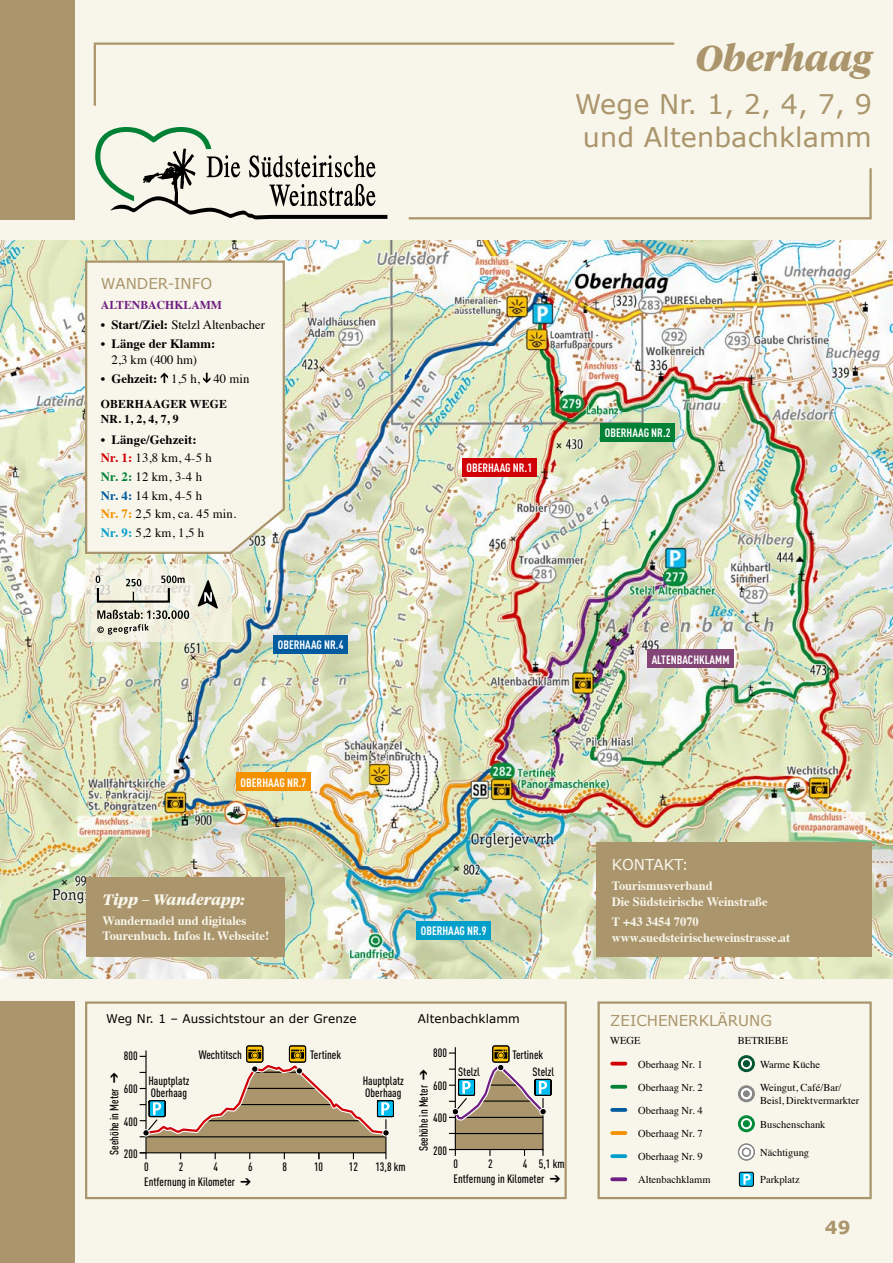
<style>
.page{position:relative;width:893px;height:1263px;background:#f8f6ea}
.page>*{position:absolute;margin:0;border:0;box-sizing:border-box;transform-origin:0 0}
.t1{font:italic 700 36px "Tiempos Headline";letter-spacing:.005em;color:#aa956c}
.t2{font:27px/33px "Verdana";letter-spacing:.005em;color:#aa956c;text-align:center}
.t3{font:700 18px "Verdana";color:#aa956c}
.t4{font:15px "Verdana";color:#aa956c}
.t5{font:italic 700 15px "Tiempos Headline";letter-spacing:.005em;color:#f8f6ea}
.t6{font:15px "Verdana";color:#f8f6ea}
.t7{font:12.75px/18.6px "Times";color:#000}
.t8{font:700 12.75px/15.8px "Times";color:#f8f6ea}
.t9{font:700 12.75px "Times";color:#000}
.t10{font:500 12px/12px "DIN Cond";color:#000}
.t11{font:700 12px "DIN Cond";color:#fff}
.t12{font:12px "Verdana";letter-spacing:.01em;color:#000}
.t13{font:700 12px/15px "Times";color:#000;text-align:center}
.t14{font:700 12px "Times";color:#6f1e82}
.t15{font:10.5px/12.6px "Times";color:#000}
.s1{font-weight:700}
.s2{font-weight:700;color:#d10007}
.s3{font-weight:700;color:#008135}
.s4{font-weight:700;color:#005b9f}
.s5{font-weight:700;color:#f39100}
.s6{font-weight:700;color:#04a0cb}
</style>
<div class="page">
<img style="left:0;top:240px;width:893px;height:738px">
<div style="left:596px;top:843px;width:276px;height:114px;background:#aa956c"></div>
<svg style="left:84px;top:259px;width:202px;height:296px"></svg>
<svg style="left:161px;top:373px;width:7px;height:10px"></svg>
<svg style="left:203px;top:373px;width:7px;height:10px"></svg>
<div style="left:0;top:1001px;width:74px;height:262px;background:#aa956c"></div>
<div style="left:0;top:0;width:74px;height:219px;background:#aa956c"></div>
<svg style="left:85px;top:565px;width:146px;height:77px;fill:#f1f1df"></svg>
<svg style="left:96px;top:575px;width:4px;height:8px"></svg>
<svg style="left:161px;top:575px;width:24px;height:8px"></svg>
<svg style="left:126px;top:579px;width:15px;height:7px"></svg>
<div style="left:97px;top:587px;width:73px;height:16px;border:2px solid #000"></div>
<svg style="left:97px;top:610px;width:92px;height:25px"></svg>
<div style="left:739px;top:1172px;width:14px;height:14px;background:#0be;border-radius:2px"></div>
<div style="left:739px;top:1172px;width:15px;height:15px;border:1px solid #000;border-radius:2px"></div>
<svg style="left:743px;top:1174px;width:7px;height:10px"></svg>
<div style="left:597px;top:1001px;width:275px;height:198px;border:2px solid #aa956c"></div>
<div style="left:85px;top:1001px;width:482px;height:198px;border:2px solid #aa956c"></div>
<svg style="left:738px;top:1055px;width:17px;height:17px"></svg>
<div style="left:741px;top:1058px;width:11px;height:11px;border:2px solid #fff;border-radius:50%"></div>
<svg style="left:738px;top:1115px;width:17px;height:17px"></svg>
<div style="left:741px;top:1118px;width:11px;height:11px;border:2px solid #fff;border-radius:50%"></div>
<svg style="left:738px;top:1144px;width:16px;height:16px"></svg>
<div style="left:738px;top:1143px;width:17px;height:17px;border:1px solid #868786;border-radius:50%"></div>
<div style="left:742px;top:1147px;width:9px;height:10px;border:1px solid #868786;border-radius:50%"></div>
<svg style="left:738px;top:1085px;width:17px;height:17px"></svg>
<div style="left:741px;top:1088px;width:11px;height:11px;border:2px solid #fff;border-radius:50%"></div>
<svg style="left:612px;top:1062px;width:13px;height:3px"></svg>
<svg style="left:612px;top:1085px;width:13px;height:4px"></svg>
<svg style="left:612px;top:1108px;width:13px;height:4px"></svg>
<svg style="left:612px;top:1131px;width:13px;height:4px"></svg>
<svg style="left:612px;top:1154px;width:13px;height:4px"></svg>
<svg style="left:612px;top:1177px;width:13px;height:4px"></svg>
<div style="left:647px;top:649px;width:87px;height:19px;background:#824576"></div>
<div style="left:462px;top:458px;width:74px;height:18px;background:#d10007"></div>
<div style="left:601px;top:423px;width:74px;height:18px;background:#008135"></div>
<div style="left:273px;top:635px;width:75px;height:18px;background:#005b9f"></div>
<div style="left:416px;top:921px;width:75px;height:18px;background:#04a0cb"></div>
<div style="left:236px;top:773px;width:75px;height:18px;background:#f39100"></div>
<hr style="left:455px;top:1047px;width:1px;height:109px;background:#000">
<div style="left:493px;top:1046px;width:16px;height:16px;background:#fdc300;border-radius:2px"></div>
<div style="left:492px;top:1045px;width:17px;height:17px;border:1px solid #000;border-radius:2px"></div>
<svg style="left:449px;top:1049px;width:103px;height:107px"></svg>
<div style="left:289px;top:1046px;width:17px;height:16px;background:#fdc300;border-radius:2px"></div>
<div style="left:289px;top:1045px;width:17px;height:17px;border:1px solid #000;border-radius:2px"></div>
<div style="left:247px;top:1046px;width:16px;height:16px;background:#fdc300;border-radius:2px"></div>
<div style="left:246px;top:1045px;width:17px;height:17px;border:1px solid #000;border-radius:2px"></div>
<svg style="left:140px;top:1049px;width:254px;height:110px"></svg>
<svg style="left:95px;top:127px;width:292px;height:92px"></svg>
<svg style="left:93px;top:42px;width:582px;height:64px"></svg>
<svg style="left:408px;top:168px;width:464px;height:52px"></svg>
<div style="left:87px;top:878px;width:198px;height:79px;background:#aa956c"></div>
<svg style="left:197px;top:580px;width:21px;height:29px"></svg>
<h1 class="t1" style="left:695px;top:33px;width:178px">Oberhaag</h1>
<h2 class="t2" style="left:575px;top:87px;width:299px">Wege Nr. 1, 2, 4, 7, 9 und Altenbachklamm</h2>
<p class="t4" style="left:101px;top:274px;width:27px">Wander</p>
<p class="t4" style="left:168px;top:274px;width:24px">-Info</p>
<p class="t14" style="left:101px;top:293px;width:123px">ALTENBACHKLAMM</p>
<p class="t7" style="left:101px;top:315px;width:166px"><span class="s1">• Start/Ziel:</span> Stelzl Altenbacher</p>
<p class="t9" style="left:101px;top:331px;width:116px">• Länge der Klamm:</p>
<p class="t7" style="left:111px;top:350px;width:87px">2,3 km (400 hm)</p>
<p class="t7" style="left:101px;top:368px;width:150px"><span class="s1">• Gehzeit:</span> 1,5 h, 40 min</p>
<p class="t13" style="left:101px;top:395px;width:79px">haagerwege<br>Nr. 1, 2, 4, 7, 9</p>
<p class="t7" style="left:101px;top:429px;width:137px"><span class="s1">• Länge/Gehzeit:<br></span><span class="s2">Nr. 1:</span> 13,8 km, 4-5 h<br><span class="s3">Nr. 2:</span> 12 km, 3-4 h<br><span class="s4">Nr. 4:</span> 14 km, 4-5 h<br><span class="s5">Nr. 7:</span> 2,5 km, ca. 45 min.<br><span class="s6">Nr. 9:</span> 5,2 km, 1,5 h</p>
<p class="t13" style="left:101px;top:395px;width:19px">Ober</p>
<p class="t11" style="left:278px;top:637px;width:7px">OBERHAAGNR</p>
<p class="t11" style="left:336px;top:637px;width:9px">.4</p>
<p class="t11" style="left:466px;top:460px;width:7px">OBERHAAGNR</p>
<p class="t11" style="left:525px;top:460px;width:9px">.1</p>
<p class="t11" style="left:605px;top:426px;width:7px">OBERHAAGNR</p>
<p class="t11" style="left:663px;top:426px;width:9px">.2</p>
<p class="t11" style="left:652px;top:652px;width:32px">ALTENBACHKLAMM</p>
<p class="t11" style="left:241px;top:775px;width:7px">OBERHAAGNR</p>
<p class="t11" style="left:299px;top:775px;width:9px">.7</p>
<p class="t5" style="left:103px;top:890px;width:143px">Tipp – Wanderapp:</p>
<p class="t8" style="left:103px;top:912px;width:168px;line-height:15.3px">Wandernadel und digitales<br>Tourenbuch. Infos lt. Webseite!</p>
<p class="t11" style="left:421px;top:923px;width:7px">OBERHAAGNR</p>
<p class="t11" style="left:479px;top:923px;width:9px">.9</p>
<p class="t12" style="left:106px;top:1011px;width:252px">Weg Nr. 1 – Aussichtstour an der Grenze</p>
<p class="t12" style="left:418px;top:1011px;width:104px">Altenbachklamm</p>
<p class="t10" style="left:124px;top:1050px;width:15px">800</p>
<p class="t10" style="left:199px;top:1048px;width:45px">Wechtitsch</p>
<p class="t10" style="left:310px;top:1048px;width:32px">Tertinek</p>
<p class="t10" style="left:124px;top:1083px;width:15px">600</p>
<p class="t10" style="left:124px;top:1115px;width:15px">400</p>
<p class="t10" style="left:124px;top:1147px;width:15px">200</p>
<p class="t10" style="left:108px;top:1154px;width:84px;rotate:-90deg">Seehöhe in Meter ➔</p>
<p class="t10" style="left:148px;top:1074px;width:43px">Hauptplatz<br>Oberhaag</p>
<p class="t10" style="left:363px;top:1074px;width:43px">Hauptplatz<br>Oberhaag</p>
<p class="t10" style="left:144px;top:1161px;width:6px">0</p>
<p class="t10" style="left:179px;top:1161px;width:6px">2</p>
<p class="t10" style="left:213px;top:1161px;width:6px">4</p>
<p class="t10" style="left:248px;top:1161px;width:6px">6</p>
<p class="t10" style="left:283px;top:1161px;width:6px">8</p>
<p class="t10" style="left:314px;top:1161px;width:11px">10</p>
<p class="t10" style="left:349px;top:1161px;width:11px">12</p>
<p class="t10" style="left:375px;top:1161px;width:32px">13,8 km</p>
<p class="t10" style="left:144px;top:1176px;width:108px">Entfernung in Kilometer ➔</p>
<p class="t10" style="left:433px;top:1046px;width:15px">800</p>
<p class="t10" style="left:433px;top:1079px;width:15px">600</p>
<p class="t10" style="left:433px;top:1112px;width:15px">400</p>
<p class="t10" style="left:433px;top:1144px;width:15px">200</p>
<p class="t10" style="left:417px;top:1151px;width:84px;rotate:-90deg">Seehöhe in Meter ➔</p>
<p class="t10" style="left:512px;top:1048px;width:32px">Tertinek</p>
<p class="t10" style="left:458px;top:1065px;width:23px">Stelzl</p>
<p class="t10" style="left:532px;top:1065px;width:23px">Stelzl</p>
<p class="t10" style="left:453px;top:1157px;width:6px">0</p>
<p class="t10" style="left:488px;top:1157px;width:6px">2</p>
<p class="t10" style="left:523px;top:1157px;width:43px">4 5,1 km</p>
<p class="t10" style="left:453px;top:1172px;width:108px">Entfernung in Kilometer ➔</p>
<p class="t6" style="left:612px;top:855px;width:22px">Kontakt</p>
<p class="t6" style="left:682px;top:855px;width:8px">:</p>
<p class="t8" style="left:612px;top:877px;width:157px">Tourismusverband<br>Die Südsteirische Weinstraße</p>
<p class="t8" style="left:612px;top:912px;width:180px">T +43 3454 7070 www.suedsteirischeweinstrasse.at</p>
<p class="t4" style="left:610px;top:1011px;width:21px">Zeichenerk</p>
<p class="t4" style="left:709px;top:1011px;width:21px">lärung</p>
<p class="t15" style="left:610px;top:1034px;width:32px">Wege</p>
<p class="t15" style="left:738px;top:1034px;width:52px">Betrieb e</p>
<p class="t15" style="left:760px;top:1057px;width:62px">Warme Küche</p>
<p class="t15" style="left:638px;top:1057px;width:66px">Oberhaag Nr. 1</p>
<p class="t15" style="left:638px;top:1080px;width:66px">Oberhaag Nr. 2</p>
<p class="t15" style="left:638px;top:1103px;width:66px">Oberhaag Nr. 4</p>
<p class="t15" style="left:638px;top:1126px;width:66px">Oberhaag Nr. 7</p>
<p class="t15" style="left:638px;top:1149px;width:66px">Oberhaag Nr. 9</p>
<p class="t15" style="left:638px;top:1172px;width:74px">Altenbachklamm</p>
<p class="t15" style="left:760px;top:1080px;width:101px">Weingut, Café/Bar/<br>Beisl, Direktvermarkter</p>
<p class="t15" style="left:760px;top:1117px;width:67px">Buschenschank</p>
<p class="t15" style="left:760px;top:1145px;width:50px">Nächtigung</p>
<p class="t15" style="left:760px;top:1172px;width:41px">Parkplatz</p>
<h3 class="t3" style="left:825px;top:1216px;width:27px">49</h3>
</div>
